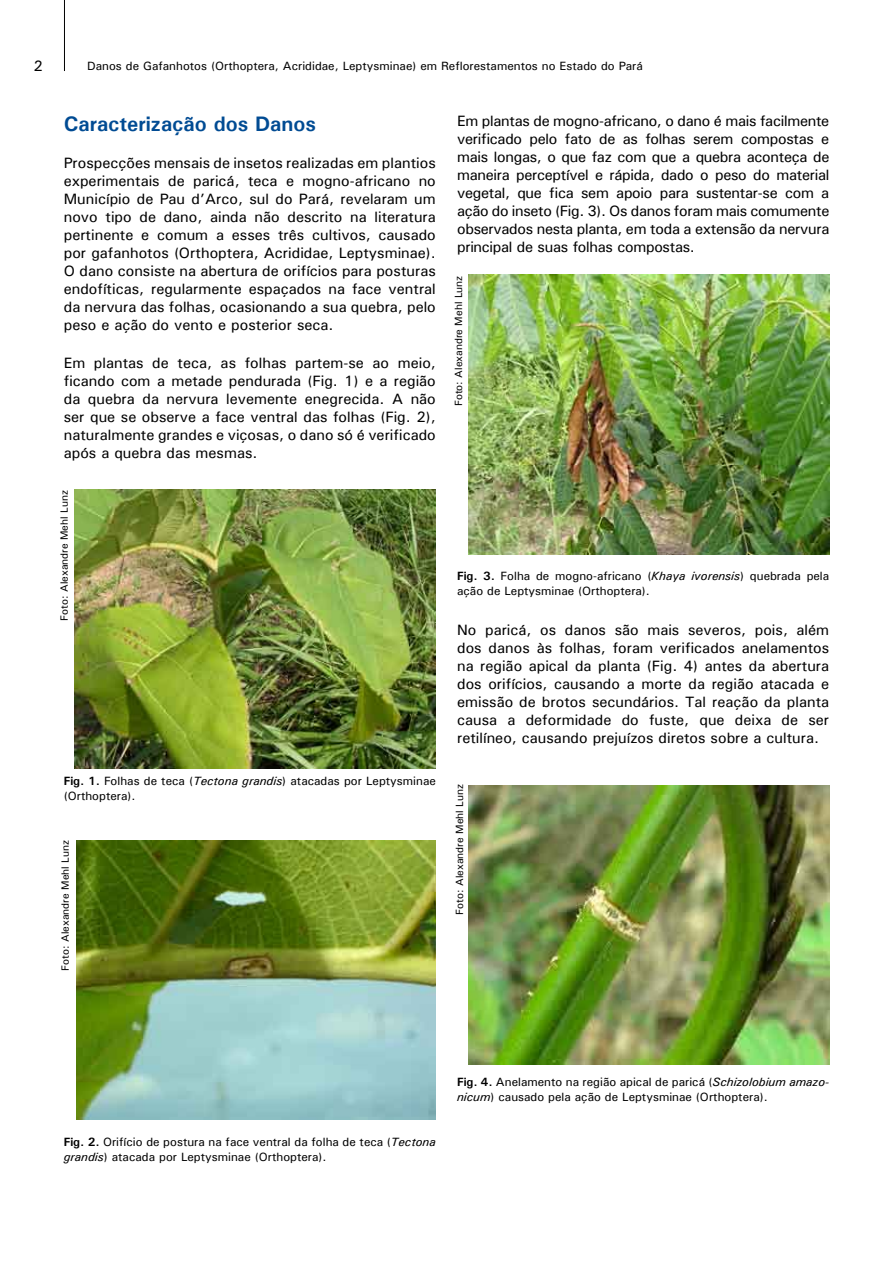
<style>
.page{position:relative;width:893px;height:1263px;background:#fff}
.page>*{position:absolute;margin:0;border:0;box-sizing:border-box;transform-origin:0 0}
.t1{font:700 21px "Univers";color:#004b93}
.t2{font:500 15px/18px "Univers";color:#000;text-align:justify}
.t3{font:500 12px/15px "Univers";color:#000}
.t4{font:500 10.5px "Univers";color:#000}
.s1{font-weight:700}
.s2{font-style:italic}
</style>
<div class="page">
<hr style="left:64px;top:0;width:1px;height:71px;background:#000">
<img style="left:74px;top:489px;width:362px;height:279px">
<img style="left:77px;top:840px;width:359px;height:279px">
<img style="left:469px;top:275px;width:360px;height:279px">
<img style="left:469px;top:785px;width:360px;height:279px">
<p class="t2" style="left:33px;top:57px;width:11px">2</p>
<p class="t3" style="left:87px;top:58px;width:557px">Danos de Gafanhotos (Orthoptera, Acrididae, Leptysminae) em Reflorestamentos no Estado do Pará</p>
<h1 class="t1" style="left:64px;top:110px;width:254px">Caracterização dos Danos</h1>
<p class="t2" style="left:64px;top:154px;width:374px">Prospecções mensais de insetos realizadas em plantios experimentais de paricá, teca e mogno-africano no Município de Pau d’Arco, sul do Pará, revelaram um novo tipo de dano, ainda não descrito na literatura pertinente e comum a esses três cultivos, causado por gafanhotos (Orthoptera, Acrididae, Leptysminae).<br>O dano consiste na abertura de orifícios para posturas endofíticas, regularmente espaçados na face ventral da nervura das folhas, ocasionando a sua quebra, pelo peso e ação do vento e posterior seca.</p>
<p class="t2" style="left:64px;top:353px;width:374px">Em plantas de teca, as folhas partem-se ao meio, ficando com a metade pendurada (Fig. 1) e a região da quebra da nervura levemente enegrecida. A não ser que se observe a face ventral das folhas (Fig. 2), naturalmente grandes e viçosas, o dano só é verificado após a quebra das mesmas.</p>
<p class="t4" style="left:58px;top:621px;width:132px;rotate:-90deg">Foto: Alexandre Mehl Lunz</p>
<p class="t3" style="left:64px;top:773px;width:374px"><span class="s1">Fig. 1.</span> Folhas de teca (<span class="s2">Tectona grandis</span>) atacadas por Leptysminae (Orthoptera).</p>
<p class="t4" style="left:59px;top:970px;width:132px;rotate:-90deg">Foto: Alexandre Mehl Lunz</p>
<p class="t2" style="left:457px;top:112px;width:374px">Em plantas de mogno-africano, o dano é mais facilmente verificado pelo fato de as folhas serem compostas e mais longas, o que faz com que a quebra aconteça de maneira perceptível e rápida, dado o peso do material vegetal, que fica sem apoio para sustentar-se com a ação do inseto (Fig. 3). Os danos foram mais comumente observados nesta planta, em toda a extensão da nervura principal de suas folhas compostas.</p>
<p class="t4" style="left:452px;top:406px;width:132px;rotate:-90deg">Foto: Alexandre Mehl Lunz</p>
<p class="t3" style="left:457px;top:568px;width:374px"><span class="s1">Fig. 3.</span> Folha de mogno-africano (<span class="s2">Khaya ivorensis</span>) quebrada pela ação de Leptysminae (Orthoptera).</p>
<p class="t2" style="left:457px;top:621px;width:374px">No paricá, os danos são mais severos, pois, além dos danos às folhas, foram verificados anelamentos na região apical da planta (Fig. 4) antes da abertura dos orifícios, causando a morte da região atacada e emissão de brotos secundários. Tal reação da planta causa a deformidade do fuste, que deixa de ser retilíneo, causando prejuízos diretos sobre a cultura.</p>
<p class="t4" style="left:453px;top:915px;width:132px;rotate:-90deg">Foto: Alexandre Mehl Lunz</p>
<p class="t3" style="left:64px;top:1133px;width:374px"><span class="s1">Fig. 2.</span> Orifício de postura na face ventral da folha de teca (<span class="s2">Tectona grandis</span>) atacada por Leptysminae (Orthoptera).</p>
<p class="t3" style="left:457px;top:1074px;width:374px"><span class="s1">Fig. 4.</span> Anelamento na região apical de paricá (<span class="s2">Schizolobium amazo&shy;nicum</span>) causado pela ação de Leptysminae (Orthoptera).</p>
</div>
